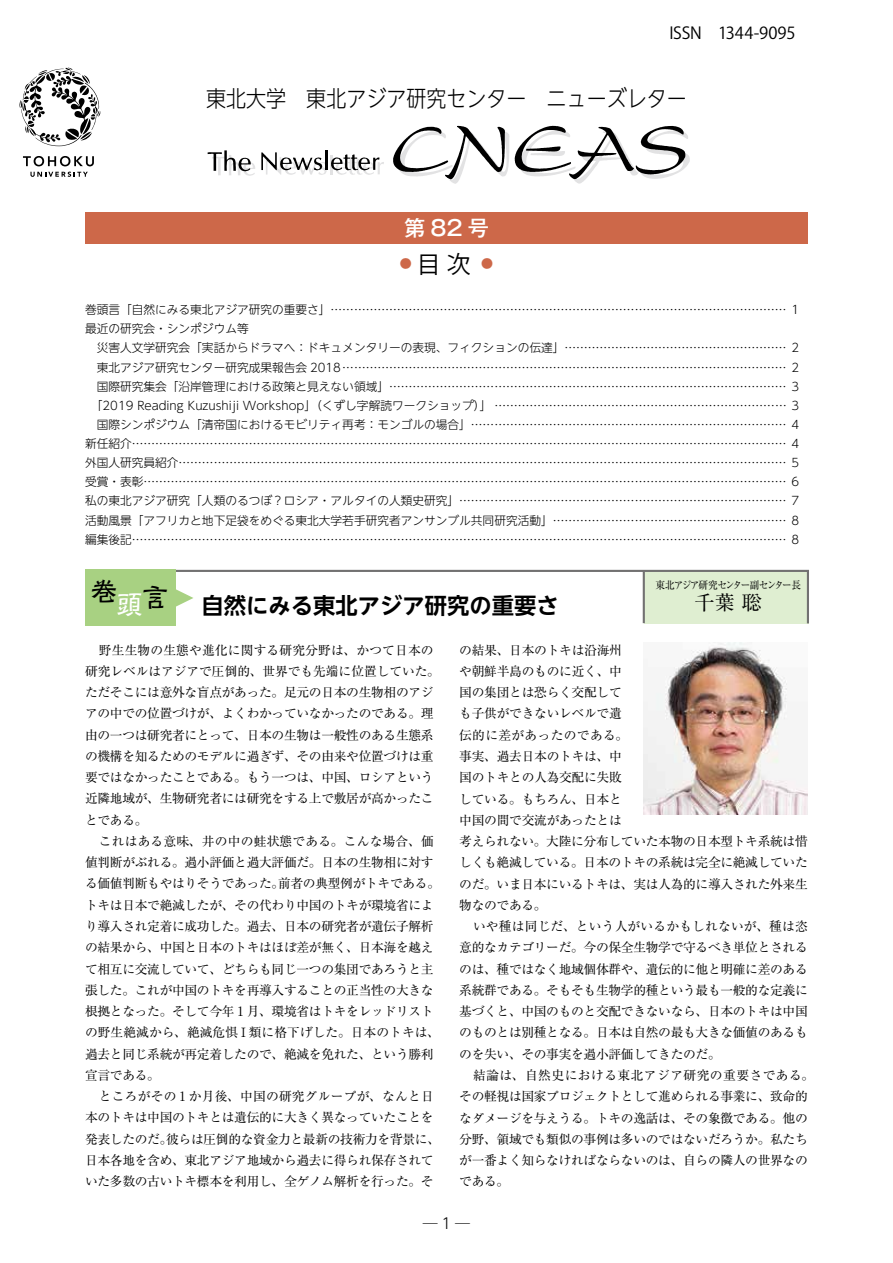
<style>
.page{position:relative;width:893px;height:1263px;background:#fff}
.page>*{position:absolute;margin:0;border:0;box-sizing:border-box;transform-origin:0 0}
.t1{font:25.5px "Kumoya Std";color:#fff}
.t2{font:25.5px "Kumoya Std";color:#000}
.t3{font:300 22.5px "UD Shin Go NT Pro";color:#000;scale:.89 1}
.t4{font:700 22.35px "UD Shin Go NT Pro De";color:#000}
.t5{font:500 21.3px "Gothic MB101 Pro";color:#fff}
.t6{font:20.25px "Ryumin Pro";color:#000}
.t7{font:16.5px "Koz Go Std";letter-spacing:-.02em;color:#000}
.t8{font:300 14.85px "UD Shin Go NT Pro";color:#000}
.t9{font:12.75px/21.3px "Ryumin Pro";letter-spacing:-.025em;color:#000}
.t10{font:12px "Koz Go Pro";color:#cd6849}
.t11{font:300 11.7px/19.2px "UD Shin Go NT Pro";color:#000}
.t12{font:10.65px "Ryumin Pro";letter-spacing:-.13em;color:#000;scale:.91 1}
.s1{font-size:23.85px;color:#000}
</style>
<div class="page">
<svg style="left:393px;top:126px;width:297px;height:58px"></svg>
<hr style="left:325px;top:151px;width:3px;height:19px;background:#000">
<svg style="left:261px;top:152px;width:123px;height:23px"></svg>
<svg style="left:208px;top:150px;width:47px;height:26px"></svg>
<svg style="left:30px;top:172px;width:58px;height:5px"></svg>
<svg style="left:23px;top:156px;width:71px;height:10px"></svg>
<svg style="left:19px;top:68px;width:82px;height:78px"></svg>
<svg style="left:85px;top:569px;width:724px;height:56px"></svg>
<hr style="left:643px;top:571px;width:2px;height:52px;background:#727171">
<div style="left:85px;top:212px;width:723px;height:31px;background:#cd6849"></div>
<img style="left:643px;top:643px;width:165px;height:171px">
<p class="t7" style="left:669px;top:23px;width:127px">ISSN　1344-9095</p>
<h2 class="t3" style="left:206px;top:80px;width:542px">東北大学　東北アジア研究センター　ニューズレター</h2>
<h3 class="t5" style="left:404px;top:210px;width:86px">第82号</h3>
<p class="t10" style="left:400px;top:256px;width:95px">● <span class="s1">目 次</span> ●</p>
<p class="t11" style="left:85px;top:300px;width:727px">巻頭言「自然にみる東北アジア研究の重要さ」… ……………………………………………………………………………………………………… 1最近の研究会・シンポジウム等<br>　災害人文学研究会「実話からドラマへ：ドキュメンタリーの表現、フィクションの伝達」… ………………………………………………… 2　東北アジア研究センター研究成果報告会 2018……………………………………………………………………………………………………… 2　国際研究集会「沿岸管理における政策と見えない領域」… ………………………………………………………………………………………… 3　　「2019 Reading Kuzushiji Workshop」（くずし字解読ワークショップ）」… ………………………………………………………………… 3　国際シンポジウム「清帝国におけるモビリティ再考：モンゴルの場合」… ……………………………………………………………………… 4新任紹介…………………………………………………………………………………………………………………………………………………… 4外国人研究員紹介………………………………………………………………………………………………………………………………………… 5受賞・表彰………………………………………………………………………………………………………………………………………………… 6私の東北アジア研究「人類のるつぼ？ロシア・アルタイの人類史研究」… ………………………………………………………………………… 7活動風景「アフリカと地下足袋をめぐる東北大学若手研究者アンサンブル共同研究活動」… …………………………………………………… 8編集後記…………………………………………………………………………………………………………………………………………………… 8</p>
<h1 class="t2" style="left:91px;top:572px;width:27px">巻</h1>
<h1 class="t1" style="left:117px;top:585px;width:53px">頭<sup>言</sup></h1>
<h3 class="t4" style="left:202px;top:587px;width:359px">自然にみる東北アジア研究の重要さ</h3>
<p class="t12" style="left:655px;top:577px;width:162px">東北アジア研究センター副センター長</p>
<h3 class="t6" style="left:694px;top:587px;width:69px">千葉 聡</h3>
<p class="t9" style="left:85px;top:638px;width:356px;text-indent:14px">野生生物の生態や進化に関する研究分野は、かつて日本の研究レベルはアジアで圧倒的、世界でも先端に位置していた。ただそこには意外な盲点があった。足元の日本の生物相のアジアの中での位置づけが、よくわかっていなかったのである。理由の一つは研究者にとって、日本の生物は一般性のある生態系の機構を知るためのモデルに過ぎず、その由来や位置づけは重要ではなかったことである。もう一つは、中国、ロシアという近隣地域が、生物研究者には研究をする上で敷居が高かったことである。</p>
<p class="t9" style="left:85px;top:830px;width:357px;text-indent:14px">これはある意味、井の中の蛙状態である。こんな場合、価値判断がぶれる。過小評価と過大評価だ。日本の生物相に対する価値判断もやはりそうであった。前者の典型例がトキである。トキは日本で絶滅したが、その代わり中国のトキが環境省により導入され定着に成功した。過去、日本の研究者が遺伝子解析の結果から、中国と日本のトキはほぼ差が無く、日本海を越えて相互に交流していて、どちらも同じ一つの集団であろうと主張した。これが中国のトキを再導入することの正当性の大きな根拠となった。そして今年 1 月、環境省はトキをレッドリストの野生絶滅から、絶滅危惧 I 類に格下げした。日本のトキは、過去と同じ系統が再定着したので、絶滅を免れた、という勝利宣言である。</p>
<p class="t9" style="left:85px;top:1085px;width:357px;text-align:center">ところがその 1 か月後、中国の研究グループが、なんと日<br>本のトキは中国のトキとは遺伝的に大きく異なっていたことを発表したのだ。彼らは圧倒的な資金力と最新の技術力を背景に、日本各地を含め、東北アジア地域から過去に得られ保存されていた多数の古いトキ標本を利用し、全ゲノム解析を行った。そ</p>
<p class="t9" style="left:459px;top:638px;width:350px">の結果、日本のトキは沿海州<br>や朝鮮半島のものに近く、中<br>国の集団とは恐らく交配して<br>も子供ができないレベルで遺<br>伝的に差があったのである。<br>事実、過去日本のトキは、中<br>国のトキとの人為交配に失敗<br>している。もちろん、日本と<br>中国の間で交流があったとは<br>考えられない。大陸に分布していた本物の日本型トキ系統は惜しくも絶滅している。日本のトキの系統は完全に絶滅していたのだ。いま日本にいるトキは、実は人為的に導入された外来生物なのである。</p>
<p class="t9" style="left:459px;top:915px;width:350px;text-align:justify;text-indent:14px">いや種は同じだ、という人がいるかもしれないが、種は恣意的なカテゴリーだ。今の保全生物学で守るべき単位とされるのは、種ではなく地域個体群や、遺伝的に他と明確に差のある系統群である。そもそも生物学的種という最も一般的な定義に基づくと、中国のものと交配できないなら、日本のトキは中国のものとは別種となる。日本は自然の最も大きな価値のあるものを失い、その事実を過小評価してきたのだ。</p>
<p class="t9" style="left:459px;top:1064px;width:357px;text-indent:14px">結論は、自然史における東北アジア研究の重要さである。その軽視は国家プロジェクトとして進められる事業に、致命的なダメージを与えうる。トキの逸話は、その象徴である。他の分野、領域でも類似の事例は多いのではないだろうか。私たちが一番よく知らなければならないのは、自らの隣人の世界なのである。</p>
<p class="t8" style="left:423px;top:1212px;width:49px">─1─</p>
</div>
